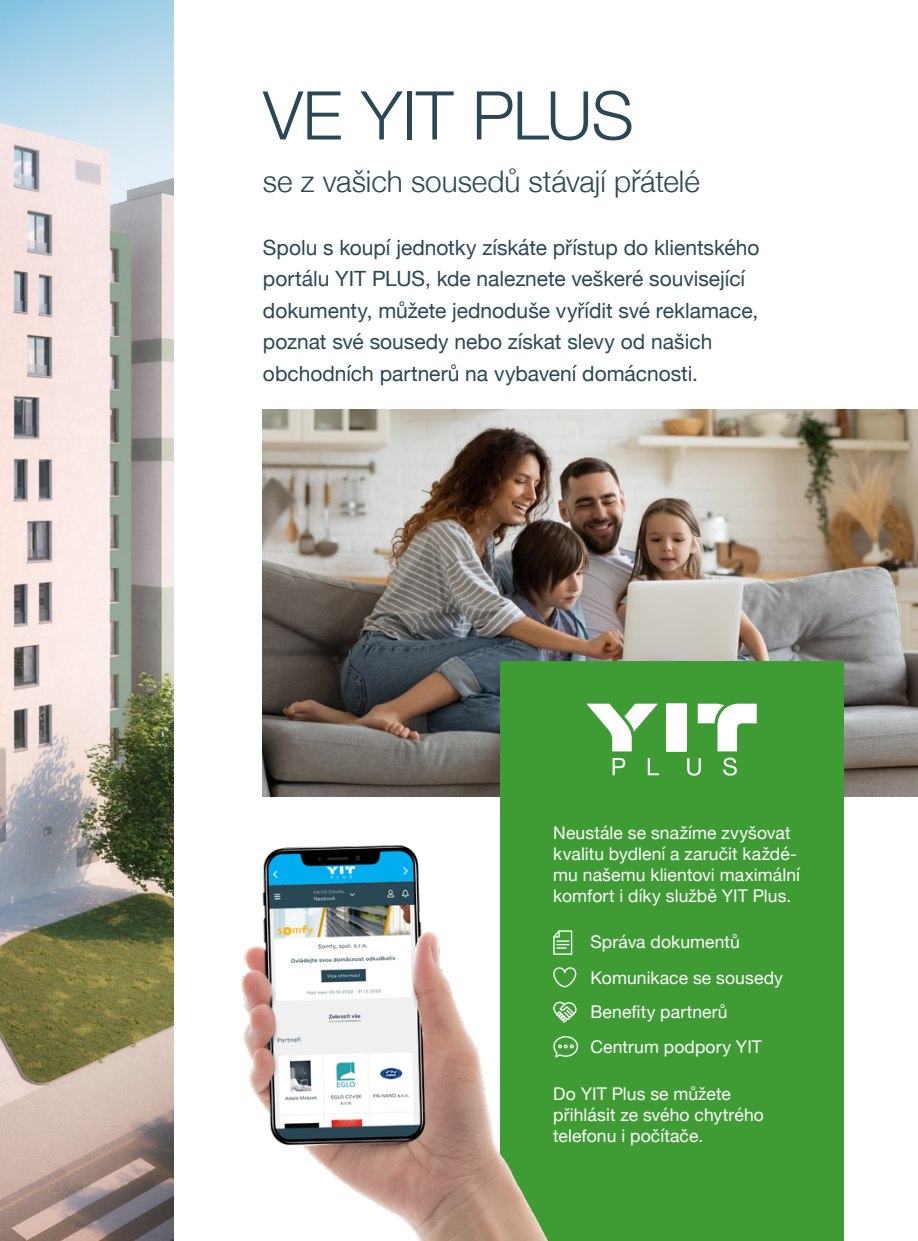
<style>
.page{position:relative;width:918px;height:1241px;background:#fff}
.page>*{position:absolute;margin:0;border:0;box-sizing:border-box;transform-origin:0 0}
.t1{font:300 67.2px "Helvetica Neue";letter-spacing:-.01em;color:#294754}
.t2{font:300 29.75px "Helvetica Neue";letter-spacing:-.005em;color:#294754}
.t3{font:21px/31.5px "Helvetica Neue";color:#294754}
.t4{font:17.5px/21px "Helvetica Neue";letter-spacing:.005em;color:#fff}
</style>
<div class="page">
<img style="left:0;top:0;width:174px;height:1240px">
<img style="left:263px;top:409px;width:655px;height:387px">
<div style="left:499px;top:661px;width:344px;height:579px;background:#3f9c35"></div>
<svg style="left:586px;top:703px;width:171px;height:48px"></svg>
<svg style="left:612px;top:757px;width:125px;height:18px"></svg>
<img style="left:242px;top:836px;width:337px;height:404px">
<h1 class="t1" style="left:263px;top:61px;width:372px">VE YIT PLUS</h1>
<h2 class="t2" style="left:263px;top:157px;width:438px">se z vašich sousedů stávají přátelé</h2>
<p class="t3" style="left:263px;top:232px;width:498px">Spolu s koupí jednotky získáte přístup do klientského portálu YIT PLUS, kde naleznete veškeré související dokumenty, můžete jednoduše vyřídit své reklamace, poznat své sousedy nebo získat slevy od našich obchodních partnerů na vybavení domácnosti.</p>
<p class="t4" style="left:553px;top:823px;width:248px">Neustále se snažíme zvyšovat kvalitu bydlení a zaručit každé&shy;mu našemu klientovi maximální komfort i díky službě YIT Plus.</p>
<p class="t4" style="left:590px;top:925px;width:194px;line-height:35.5px">Správa dokumentů<br>Komunikace se sousedy</p>
<p class="t4" style="left:590px;top:994px;width:173px;line-height:35.2px">Benefity partnerů<br>Centrum podpory YIT</p>
<p class="t4" style="left:553px;top:1084px;width:212px">Do YIT Plus se můžete přihlásit ze svého chytrého telefonu i počítače.</p>
</div>
